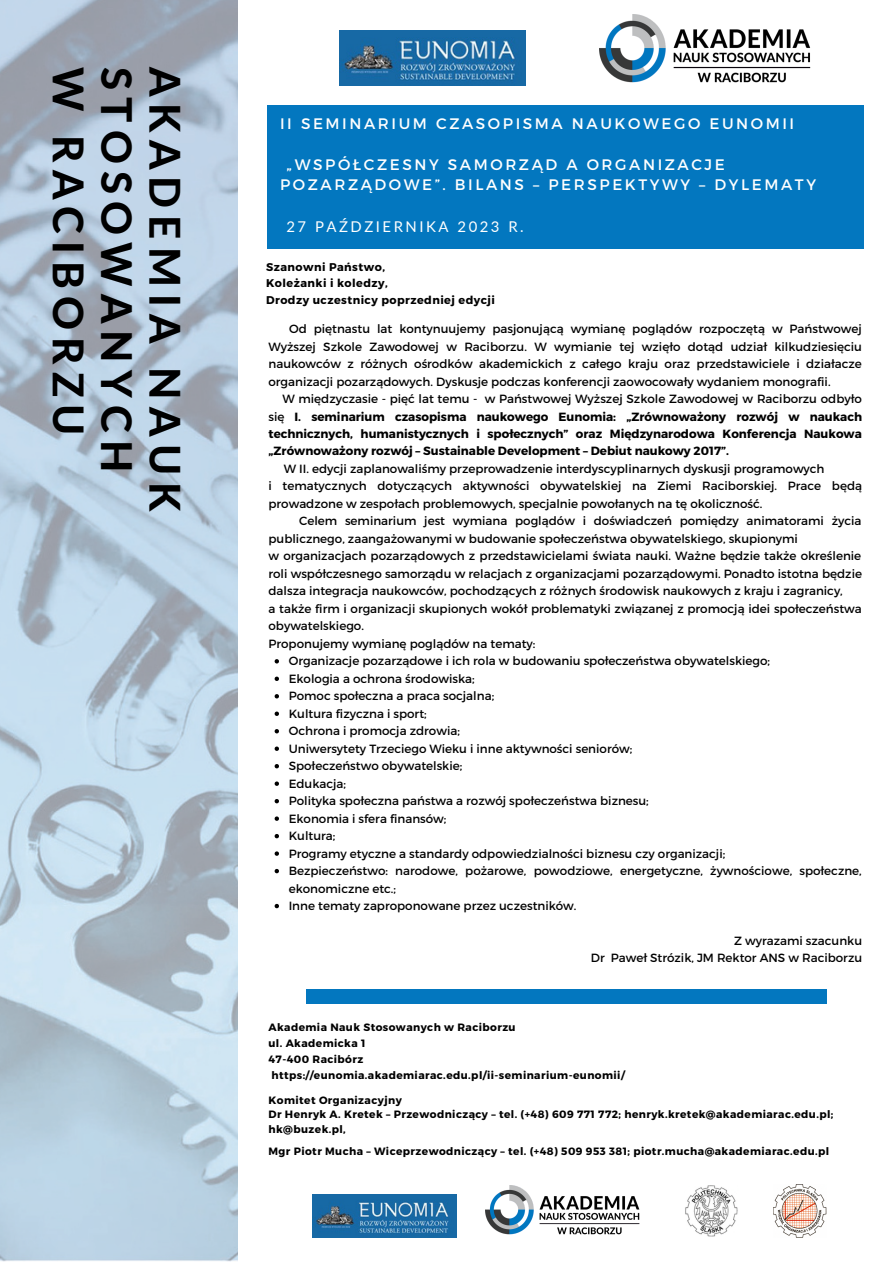
<style>
.page{position:relative;width:893px;height:1264px;background:#fff}
.page>*{position:absolute;margin:0;border:0;box-sizing:border-box;transform-origin:0 0}
.t1{font:800 42px/48.3px "Lato";letter-spacing:.17em;color:#000}
.t2{font:15.15px/20.2px "Montserrat";letter-spacing:.17em;color:#fff}
.t3{font:14.85px "Lato";letter-spacing:.17em;color:#fff}
.t4{font:11.85px/17.4px "Montserrat";color:#000}
.t5{font:700 11.85px/17.4px "Montserrat";color:#000;text-align:justify}
.t6{font:700 11.25px "Montserrat";letter-spacing:.04em;color:#000}
.t7{font:700 10.65px/14.2px "Montserrat";letter-spacing:.04em;color:#000}
.s1{font-weight:400}
</style>
<div class="page">
<div style="left:267px;top:105px;width:596px;height:143px;background:#0377bf"></div>
<div style="left:306px;top:989px;width:520px;height:14px;background:#0377bf"></div>
<img style="left:0;top:0;width:237px;height:1261px">
<img style="left:485px;top:1185px;width:154px;height:50px">
<svg style="left:274px;top:659px;width:5px;height:4px"></svg>
<svg style="left:274px;top:676px;width:5px;height:5px"></svg>
<svg style="left:274px;top:694px;width:5px;height:4px"></svg>
<svg style="left:274px;top:711px;width:5px;height:5px"></svg>
<svg style="left:274px;top:729px;width:5px;height:4px"></svg>
<svg style="left:274px;top:746px;width:5px;height:5px"></svg>
<svg style="left:274px;top:764px;width:5px;height:4px"></svg>
<svg style="left:274px;top:781px;width:5px;height:4px"></svg>
<svg style="left:274px;top:799px;width:5px;height:4px"></svg>
<svg style="left:274px;top:816px;width:5px;height:4px"></svg>
<svg style="left:274px;top:834px;width:5px;height:4px"></svg>
<svg style="left:274px;top:851px;width:5px;height:4px"></svg>
<svg style="left:274px;top:868px;width:5px;height:5px"></svg>
<svg style="left:274px;top:903px;width:5px;height:5px"></svg>
<img style="left:312px;top:1194px;width:144px;height:43px">
<img style="left:685px;top:1185px;width:53px;height:51px">
<img style="left:773px;top:1184px;width:53px;height:53px">
<img style="left:340px;top:31px;width:185px;height:55px">
<img style="left:600px;top:15px;width:210px;height:68px">
<p class="t1" style="left:93px;top:67px;width:370px;rotate:90deg">W RACIBORZU</p>
<p class="t1" style="left:190px;top:67px;width:446px;rotate:90deg">AKADEMIA NAUK<br>STOSOWANYCH</p>
<p class="t2" style="left:280px;top:113px;width:515px">II SEMINARIUM CZASOPISMA NAUKOWEGO EUNOMII</p>
<p class="t2" style="left:280px;top:154px;width:537px;text-indent:6px">„WSPÓŁCZESNY SAMORZĄD A ORGANIZACJE<br>POZARZĄDOWE”. BILANS – PERSPEKTYWY – DYLEMATY</p>
<p class="t3" style="left:286px;top:217px;width:239px">27 PAŹDZIERNIKA 2023 R.</p>
<p class="t6" style="left:266px;top:259px;width:120px">Szanowni Państwo,</p>
<p class="t6" style="left:266px;top:276px;width:123px">Koleżanki i koledzy,</p>
<p class="t6" style="left:266px;top:293px;width:230px">Drodzy uczestnicy poprzedniej edycji</p>
<p class="t4" style="left:268px;top:319px;width:595px;text-align:justify;text-indent:21px">Od piętnastu lat kontynuujemy pasjonującą wymianę poglądów rozpoczętą w Państwowej Wyższej Szkole Zawodowej w Raciborzu. W wymianie tej wzięło dotąd udział kilkudziesięciu naukowców z różnych ośrodków akademickich z całego kraju oraz przedstawiciele i działacze organizacji pozarządowych. Dyskusje podczas konferencji zaowocowały wydaniem monografii.</p>
<p class="t5" style="left:268px;top:389px;width:595px;text-indent:14px"><span class="s1">W międzyczasie - pięć lat temu - w Państwowej Wyższej Szkole Zawodowej w Raciborzu odbyło się</span> I. seminarium czasopisma naukowego Eunomia: „Zrównoważony rozwój w naukach technicznych, humanistycznych i społecznych” oraz Międzynarodowa Konferencja Naukowa „Zrównoważony rozwój – Sustainable Development – Debiut naukowy 2017”.</p>
<p class="t4" style="left:284px;top:459px;width:542px">W II. edycji zaplanowaliśmy przeprowadzenie interdyscyplinarnych dyskusji programowych</p>
<p class="t4" style="left:268px;top:477px;width:595px">i tematycznych dotyczących aktywności obywatelskiej na Ziemi Raciborskiej. Prace będą prowadzone w zespołach problemowych, specjalnie powołanych na tę okoliczność.</p>
<p class="t4" style="left:268px;top:512px;width:594px;text-indent:31px">Celem seminarium jest wymiana poglądów i doświadczeń pomiędzy animatorami życia publicznego, zaangażowanymi w budowanie społeczeństwa obywatelskiego, skupionymi</p>
<p class="t4" style="left:268px;top:547px;width:595px;text-align:justify">w organizacjach pozarządowych z przedstawicielami świata nauki. Ważne będzie także określenie roli współczesnego samorządu w relacjach z organizacjami pozarządowymi. Ponadto istotna będzie dalsza integracja naukowców, pochodzących z różnych środowisk naukowych z kraju i zagranicy,</p>
<p class="t4" style="left:268px;top:599px;width:595px">a także firm i organizacji skupionych wokół problematyki związanej z promocją idei społeczeństwa obywatelskiego.</p>
<p class="t4" style="left:268px;top:634px;width:268px">Proponujemy wymianę poglądów na tematy:</p>
<p class="t4" style="left:289px;top:651px;width:483px">Organizacje pozarządowe i ich rola w budowaniu społeczeństwa obywatelskiego;</p>
<p class="t4" style="left:289px;top:669px;width:187px">Ekologia a ochrona środowiska;</p>
<p class="t4" style="left:289px;top:686px;width:207px">Pomoc społeczna a praca socjalna;</p>
<p class="t4" style="left:289px;top:704px;width:139px">Kultura fizyczna i sport;</p>
<p class="t4" style="left:289px;top:721px;width:173px">Ochrona i promocja zdrowia;</p>
<p class="t4" style="left:289px;top:739px;width:345px">Uniwersytety Trzeciego Wieku i inne aktywności seniorów;</p>
<p class="t4" style="left:289px;top:756px;width:175px">Społeczeństwo obywatelskie;</p>
<p class="t4" style="left:289px;top:774px;width:59px">Edukacja;</p>
<p class="t4" style="left:289px;top:791px;width:361px">Polityka społeczna państwa a rozwój społeczeństwa biznesu;</p>
<p class="t4" style="left:289px;top:809px;width:159px">Ekonomia i sfera finansów;</p>
<p class="t4" style="left:289px;top:826px;width:48px">Kultura;</p>
<p class="t4" style="left:289px;top:844px;width:438px">Programy etyczne a standardy odpowiedzialności biznesu czy organizacji;</p>
<p class="t4" style="left:289px;top:861px;width:574px">Bezpieczeństwo: narodowe, pożarowe, powodziowe, energetyczne, żywnościowe, społeczne, ekonomiczne etc.;</p>
<p class="t4" style="left:289px;top:896px;width:289px">Inne tematy zaproponowane przez uczestników.</p>
<p class="t4" style="left:734px;top:931px;width:129px">Z wyrazami szacunku</p>
<p class="t4" style="left:590px;top:948px;width:273px">Dr Paweł Strózik, JM Rektor ANS w Raciborzu</p>
<p class="t7" style="left:268px;top:1019px;width:249px">Akademia Nauk Stosowanych w Raciborzu</p>
<p class="t7" style="left:268px;top:1035px;width:98px">ul. Akademicka 1</p>
<p class="t7" style="left:268px;top:1051px;width:96px">47-400 Racibórz</p>
<p class="t7" style="left:271px;top:1067px;width:355px">https://eunomia.akademiarac.edu.pl/ii-seminarium-eunomii/</p>
<p class="t7" style="left:268px;top:1092px;width:135px">Komitet Organizacyjny</p>
<p class="t7" style="left:268px;top:1106px;width:566px">Dr Henryk A. Kretek – Przewodniczący – tel. (+48) 609 771 772; henryk.kretek@akademiarac.edu.pl; hk@buzek.pl,</p>
<p class="t7" style="left:268px;top:1143px;width:562px">Mgr Piotr Mucha – Wiceprzewodniczący – tel. (+48) 509 953 381; piotr.mucha@akademiarac.edu.pl</p>
</div>
